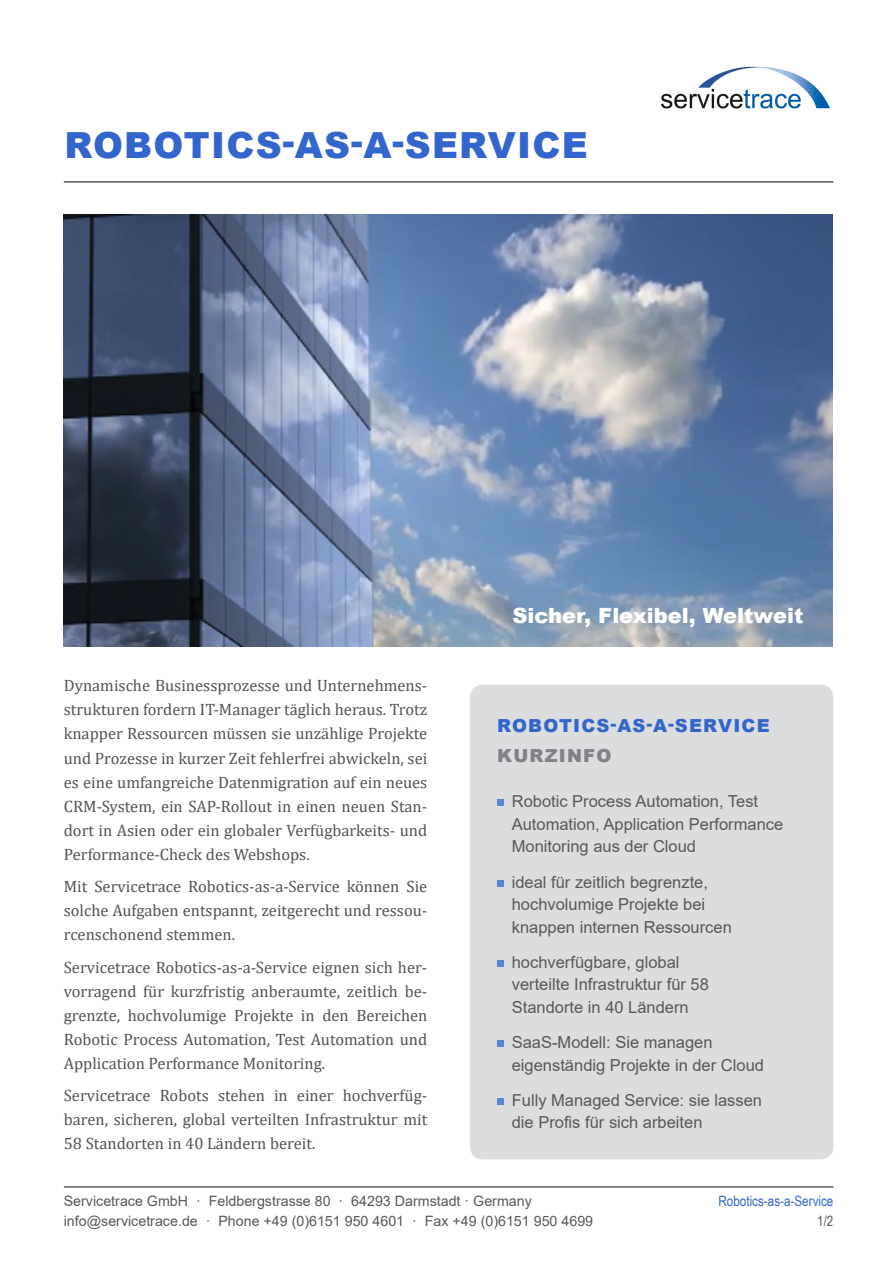
<style>
.page{position:relative;width:893px;height:1263px;background:#fff}
.page>*{position:absolute;margin:0;border:0;box-sizing:border-box;transform-origin:0 0}
.t1{font:900 36px "Arial";letter-spacing:.035em;color:#36c}
.t2{font:900 21px "Arial";color:#fff}
.t3{font:900 18px "Arial";letter-spacing:.065em;color:#36c}
.t4{font:900 18px "Arial";letter-spacing:.065em;color:#808285}
.bluebullet{font:16.5px/24px "Cambria";color:#575251;text-align:justify}
.bluebullet-2{font:16.5px/22.5px "Arial";color:#57585a}
.t5{font:14.25px/20.2px "Arial";color:#57585a}
.t6{font:14.25px "Arial Narrow";color:#36c}
.t7{font:14.25px "Arial Narrow";color:#57585a}
</style>
<div class="page">
<hr style="left:64px;top:1186px;width:769px;height:2px;background:#57585a">
<hr style="left:64px;top:181px;width:769px;height:2px;background:#57585a">
<img style="left:660px;top:66px;width:170px;height:43px">
<div style="left:470px;top:685px;width:363px;height:474px;background:#dcdddf;border-radius:13px"></div>
<img style="left:64px;top:215px;width:768px;height:432px">
<svg style="left:497px;top:800px;width:6px;height:6px"></svg>
<svg style="left:497px;top:880px;width:6px;height:6px"></svg>
<div style="left:497px;top:960px;width:6px;height:7px;background:#5c85d6"></div>
<div style="left:497px;top:1040px;width:6px;height:7px;background:#5c85d6"></div>
<div style="left:497px;top:1098px;width:6px;height:7px;background:#5c85d6"></div>
<h1 class="t1" style="left:64px;top:119px;width:525px">ROBOTICS-AS-A-SERVICE</h1>
<p class="bluebullet" style="left:64px;top:674px;width:365px">Dynamische Businessprozesse und Unternehmens&shy;strukturen fordern IT-Manager täglich heraus. Trotz knapper Ressourcen müssen sie unzählige Projekte und Prozesse in kurzer Zeit fehlerfrei abwickeln, sei es eine umfangreiche Datenmigration auf ein neues CRM-System, ein SAP-Rollout in einen neuen Stan&shy;dort in Asien oder ein globaler Verfügbarkeits- und Performance-Check des Webshops.</p>
<p class="bluebullet" style="left:64px;top:874px;width:365px">Mit Servicetrace Robotics-as-a-Service können Sie solche Aufgaben entspannt, zeitgerecht und ressou&shy;rcenschonend stemmen.</p>
<p class="bluebullet" style="left:64px;top:955px;width:365px">Servicetrace Robotics-as-a-Service eignen sich her&shy;vorragend für kurzfristig anberaumte, zeitlich be&shy;grenzte, hochvolumige Projekte in den Bereichen Robotic Process Automation, Test Automation und Application Performance Monitoring.</p>
<p class="bluebullet" style="left:64px;top:1083px;width:365px">Servicetrace Robots stehen in einer hochverfüg&shy;baren, sicheren, global verteilten Infrastruktur mit 58 Standorten in 40 Ländern bereit.</p>
<p class="t2" style="left:512px;top:600px;width:293px">Sicher, Flexibel, Weltweit</p>
<p class="t3" style="left:497px;top:712px;width:274px">ROBOTICS-AS-A-SERVICE</p>
<p class="t4" style="left:497px;top:742px;width:116px">KURZINFO</p>
<p class="bluebullet-2" style="left:512px;top:790px;width:273px">Robotic Process Automation, Test<br>Automation, Application Performance<br>Monitoring aus der Cloud</p>
<p class="bluebullet-2" style="left:512px;top:870px;width:222px">ideal für zeitlich begrenzte, hochvolumige Projekte bei knappen internen Ressourcen</p>
<p class="bluebullet-2" style="left:512px;top:950px;width:199px">hochverfügbare, global verteilte Infrastruktur für 58<br>Standorte in 40 Ländern</p>
<p class="bluebullet-2" style="left:512px;top:1031px;width:254px">SaaS-Modell: Sie managen eigenständig Projekte in der Cloud</p>
<p class="bluebullet-2" style="left:512px;top:1089px;width:252px">Fully Managed Service: sie lassen die Profis für sich arbeiten</p>
<p class="t5" style="left:64px;top:1191px;width:531px">Servicetrace GmbH · Feldbergstrasse 80 · 64293 Darmstadt · Germany info@servicetrace.de · Phone +49 (0)6151 950 4601 · Fax +49 (0)6151 950 4699</p>
<p class="t6" style="left:718px;top:1191px;width:116px">Robotics-as-a-Service</p>
<p class="t7" style="left:817px;top:1211px;width:18px">1/2</p>
</div>
